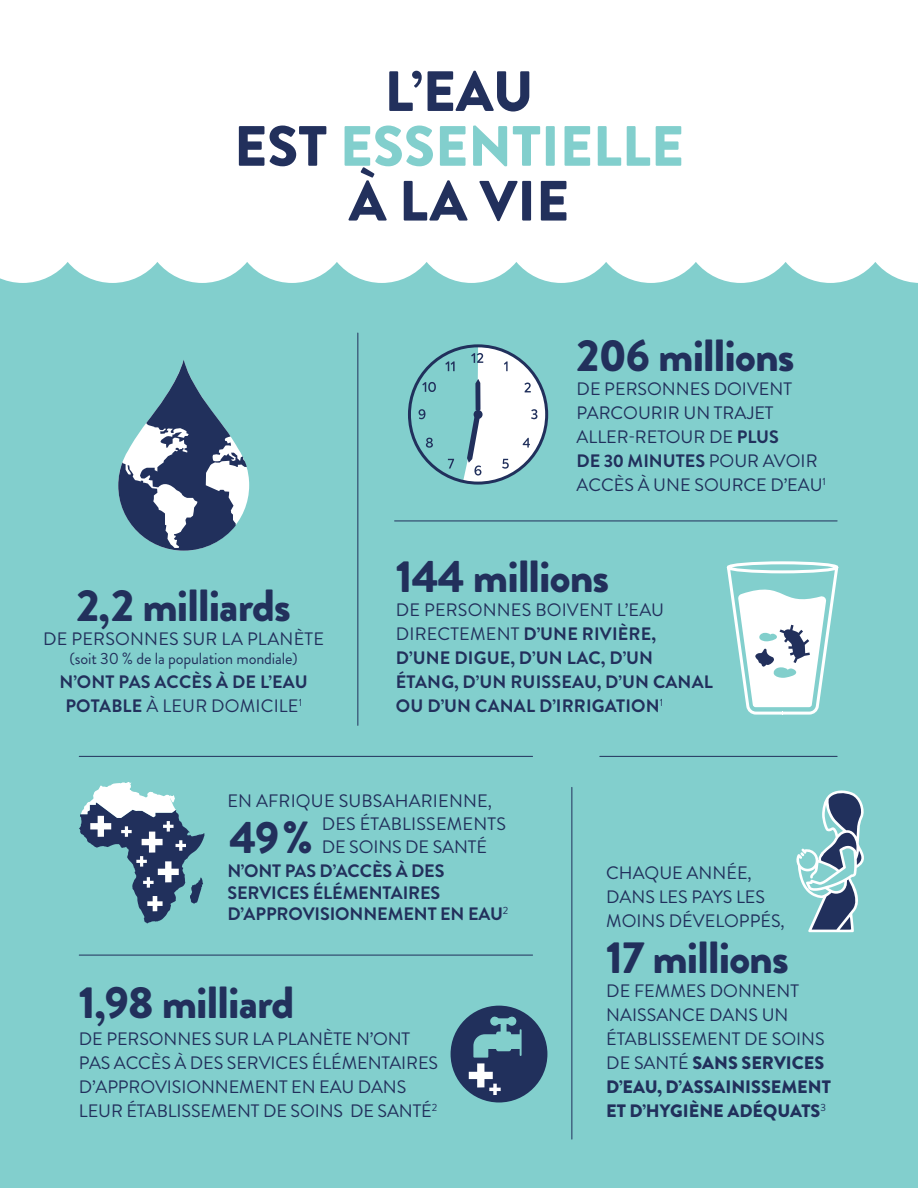
<style>
.page{position:relative;width:918px;height:1188px;background:#82cfcd}
.page>*{position:absolute;margin:0;border:0;box-sizing:border-box;transform-origin:0 0}
.t1{font:900 56.7px/54.8px "Brandon Grotesque";color:#22305c;text-align:center}
.t2{font:900 45px "Brandon Grotesque";letter-spacing:-.02em;color:#22305c}
.t3{font:900 45px "Brandon Grotesque";letter-spacing:-.02em;color:#21305c}
.t4{font:18px/24px "Brandon Grotesque";color:#21305c}
.t5{font:700 18px/24px "Brandon Grotesque";letter-spacing:.005em;color:#22305c}
.t6{font:18px/24px "Brandon Grotesque";letter-spacing:-.005em;color:#22305c}
.t7{font:16.2px "Brandon Grotesque";letter-spacing:-.01em;color:#22305c}
.s1{color:#82cfcd}
.s2{font-size:39px}
.s3{font-weight:400}
.s4{font-weight:700}
.s5{font-weight:900}
</style>
<div class="page">
<svg style="left:118px;top:360px;width:131px;height:191px"></svg>
<hr style="left:357px;top:333px;width:1px;height:392px;background:#22305c">
<hr style="left:571px;top:787px;width:1px;height:352px;background:#22305c">
<svg style="left:419px;top:409px;width:6px;height:10px"></svg>
<svg style="left:448px;top:459px;width:6px;height:10px"></svg>
<svg style="left:426px;top:438px;width:7px;height:10px"></svg>
<svg style="left:422px;top:382px;width:14px;height:10px"></svg>
<svg style="left:445px;top:361px;width:10px;height:10px"></svg>
<svg style="left:463px;top:346px;width:84px;height:137px"></svg>
<div style="left:474px;top:410px;width:9px;height:9px;background:#21305c;border-radius:50%"></div>
<hr style="left:395px;top:521px;width:442px;height:1px;background:#22305c">
<hr style="left:79px;top:955px;width:454px;height:1px;background:#22305c">
<hr style="left:79px;top:756px;width:454px;height:1px;background:#22305c">
<hr style="left:600px;top:756px;width:237px;height:1px;background:#22305c">
<div style="left:0;top:0;width:918px;height:283px;background:#fff"></div>
<div style="left:451px;top:1006px;width:96px;height:97px;background:#21305c;border-radius:50%"></div>
<svg style="left:469px;top:1016px;width:53px;height:79px"></svg>
<svg style="left:726px;top:561px;width:113px;height:154px"></svg>
<svg style="left:79px;top:782px;width:125px;height:141px"></svg>
<svg style="left:796px;top:790px;width:68px;height:142px"></svg>
<h1 class="t1" style="left:234px;top:65px;width:452px">L’EAU<br>EST <span class="s1">ESSENTIELLE<br></span>À LA VIE</h1>
<h2 class="t2" style="left:76px;top:574px;width:216px">2<span class="s2">,</span>2 milliards</h2>
<p class="t6" style="left:43px;top:627px;width:282px">DE PERSONNES SUR LA PLANÈTE</p>
<p class="t7" style="left:70px;top:648px;width:230px">(soit 30 % de la population mondiale)</p>
<p class="t5" style="left:60px;top:670px;width:250px;text-align:center">N’ONT PAS ACCÈS À DE L’EAU<br>POTABLE <span class="s3">À LEUR DOMICILE</span><sup>1</sup></p>
<h2 class="t2" style="left:576px;top:323px;width:220px">206 millions</h2>
<p class="t4" style="left:577px;top:377px;width:251px">DE PERSONNES DOIVENT<br>PARCOURIR UN TRAJET<br>ALLER-RETOUR DE <span class="s4">PLUS<br>DE 30 MINUTES</span> POUR AVOIR<br>ACCÈS À UNE SOURCE D’EAU<sup>1</sup></p>
<h2 class="t2" style="left:396px;top:545px;width:215px">144 millions</h2>
<p class="t5" style="left:396px;top:598px;width:319px"><span class="s3">DE PERSONNES BOIVENT L’EAU<br>DIRECTEMENT</span> D’UNE RIVIÈRE,<br>D’UNE DIGUE, D’UN LAC, D’UN<br>ÉTANG, D’UN RUISSEAU, D’UN CANAL<br>OU D’UN CANAL D’IRRIGATION<sup>1</sup></p>
<p class="t6" style="left:227px;top:789px;width:266px">EN AFRIQUE SUBSAHARIENNE,</p>
<h2 class="t2" style="left:229px;top:805px;width:85px">49%</h2>
<p class="t6" style="left:322px;top:813px;width:186px;line-height:22.8px">DES ÉTABLISSEMENTS<br>DE SOINS DE SANTÉ</p>
<p class="t5" style="left:227px;top:860px;width:282px;line-height:21.6px">N’ONT PAS D’ACCÈS À DES<br>SERVICES ÉLÉMENTAIRES<br>D’APPROVISIONNEMENT EN EAU<sup>2</sup></p>
<h2 class="t2" style="left:79px;top:971px;width:217px">1<span class="s2">,</span>98 milliard</h2>
<p class="t6" style="left:79px;top:1027px;width:361px">DE PERSONNES SUR LA PLANÈTE N’ONT PAS ACCÈS À DES SERVICES ÉLÉMENTAIRES D’APPROVISIONNEMENT EN EAU DANS LEUR ÉTABLISSEMENT DE SOINS DE SANTÉ<sup>2</sup></p>
<p class="t4" style="left:606px;top:861px;width:180px">CHAQUE ANNÉE,<br>DANS LES PAYS LES<br>MOINS DÉVELOPPÉS,</p>
<h2 class="t3" style="left:606px;top:926px;width:184px">17 millions</h2>
<p class="t4" style="left:606px;top:979px;width:226px">DE FEMMES DONNENT<br>NAISSANCE DANS UN<br>ÉTABLISSEMENT DE SOINS<br>DE SANTÉ <span class="s5">SANS SERVICES<br>D’EAU, D’ASSAINISSEMENT<br>ET D’HYGIÈNE ADÉQUATS</span><sup>3</sup></p>
</div>
